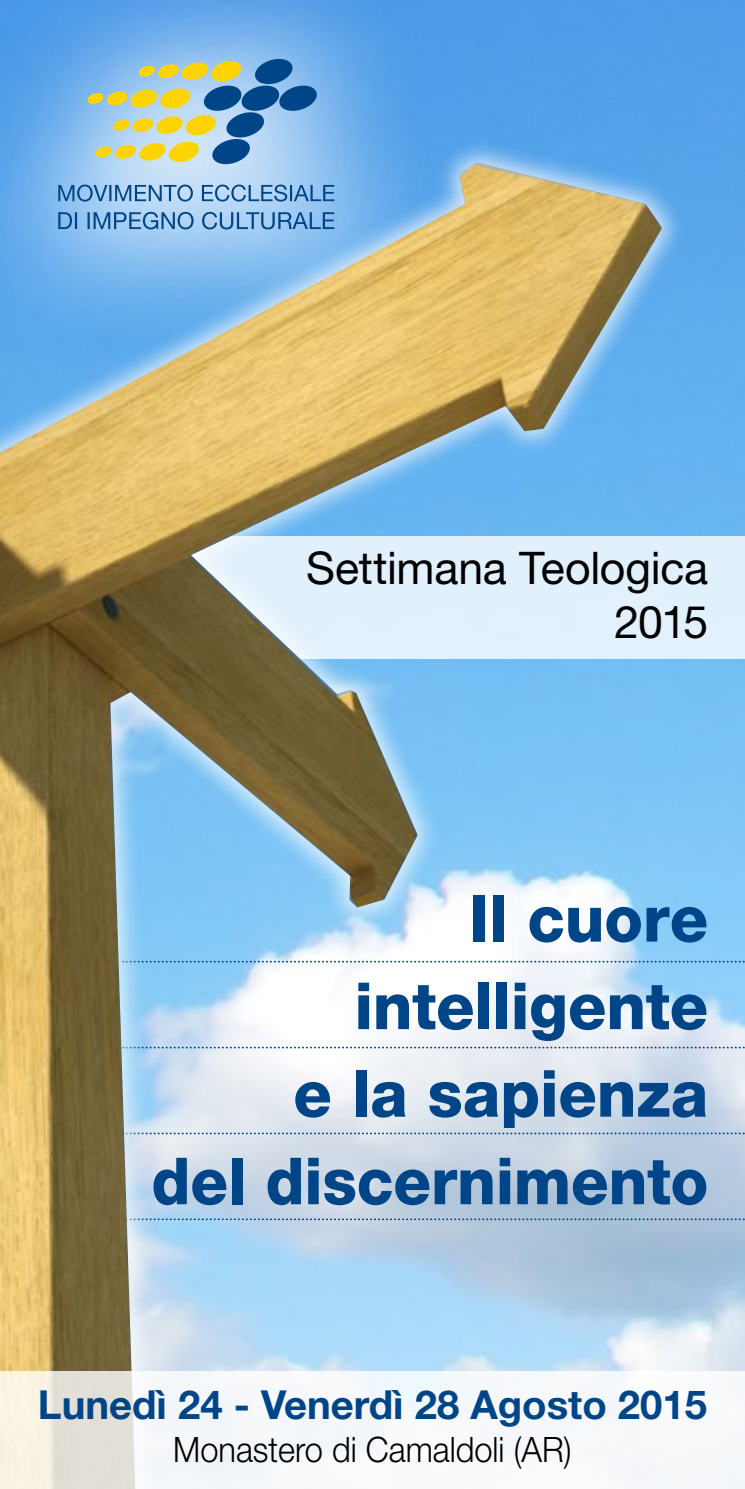
<style>
.page{position:relative;width:745px;height:1489px;background:#fff}
.page>*{position:absolute;margin:0;border:0;box-sizing:border-box;transform-origin:0 0}
.t1{font:800 65px/87.5px "Helvetica Neue LT Std";letter-spacing:-.005em;color:#004588;text-align:right}
.t2{font:45px/54px "Helvetica Neue LT Std";letter-spacing:-.005em;color:#000;text-align:right}
.t3{font:700 40px "Helvetica Neue LT Std";color:#004588}
.t4{font:300 35px "Helvetica Neue LT Std";color:#000;scale:.93 1}
</style>
<div class="page">
<img style="left:453px;top:0;width:291px;height:1371px">
<div style="left:0;top:536px;width:744px;height:122px;background:#e1f1fc"></div>
<div style="left:0;top:0;width:453px;height:351px;background:#fff;opacity:.75"></div>
<svg style="left:85px;top:59px;width:236px;height:75px;background:#90b0ae"></svg>
<svg style="left:687px;top:960px;width:58px;height:2px"></svg>
<svg style="left:687px;top:1046px;width:58px;height:2px"></svg>
<svg style="left:687px;top:1132px;width:58px;height:2px"></svg>
<svg style="left:687px;top:1218px;width:58px;height:2px"></svg>
<div style="left:0;top:134px;width:687px;height:1354px;background:#fff;opacity:.75"></div>
<img style="left:0;top:162px;width:662px;height:1209px">
<svg style="left:0;top:1371px;width:744px;height:117px;fill:#f6f8fa"></svg>
<p class="t2" style="left:306px;top:541px;width:403px">Settimana Teologica<br>2015</p>
<p class="t1" style="left:151px;top:874px;width:558px">Il cuore intelligente<br>e la sapienza<br>del discernimento</p>
<p class="t3" style="left:38px;top:1379px;width:670px">Lunedì 24 - Venerdì 28 Agosto 2015</p>
<p class="t4" style="left:173px;top:1427px;width:429px">Monastero di Camaldoli (AR)</p>
</div>
